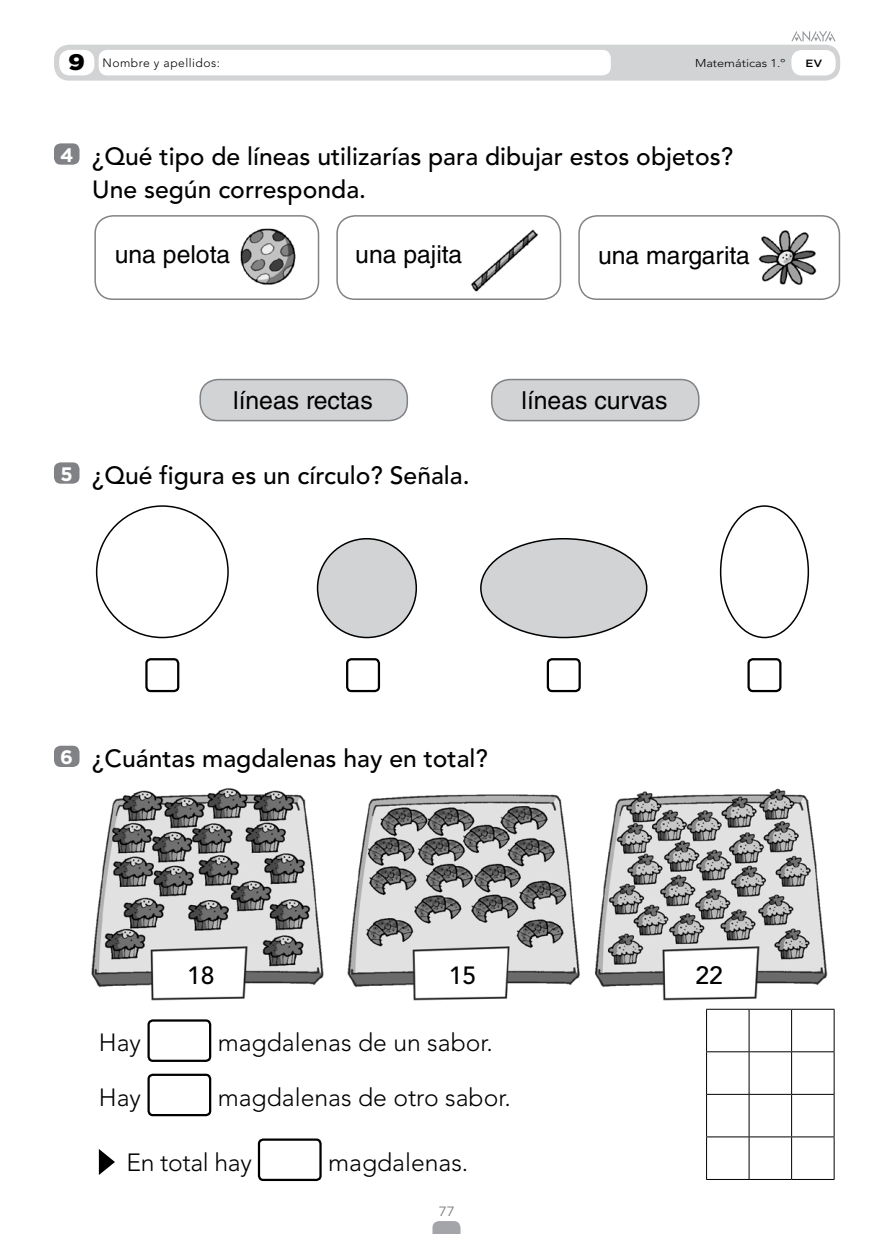
<style>
.page{position:relative;width:893px;height:1234px;background:#fff}
.page>*{position:absolute;margin:0;border:0;box-sizing:border-box;transform-origin:0 0}
.nuclTextoAct{font:500 24.75px/33px "Avenir LT Std";color:#000}
.t1{font:300 24.75px "Avenir LT Std";color:#000}
.nuclTexto{font:24.75px "Helvetica LT Std";color:#000}
.nuclNumPequeno{font:900 22.5px "Gotham";color:#000;scale:1.13 1}
.t2{font:700 19.5px "Gotham";color:#fff}
.t3{font:13.5px "Gotham";color:#808285}
.nuclTextoNombreP{font:300 12px "Avenir LT Std";letter-spacing:.04em;color:#000}
.nuclTextoAsignaturaP{font:300 11.25px "Avenir LT Std";color:#000;scale:1.13 1}
.nuclEvalP{font:500 10.5px "Gotham";color:#000;scale:1.13 1}
</style>
<div class="page">
<svg style="left:432px;top:1221px;width:28px;height:12px"></svg>
<img style="left:91px;top:788px;width:744px;height:221px">
<div style="left:54px;top:143px;width:26px;height:22px;background:#808285;border-radius:7px"></div>
<div style="left:54px;top:462px;width:26px;height:21px;background:#808285;border-radius:7px"></div>
<div style="left:54px;top:745px;width:26px;height:21px;background:#808285;border-radius:7px"></div>
<div style="left:54px;top:45px;width:786px;height:36px;background:#d1d3d4;border-radius:15px"></div>
<div style="left:791px;top:50px;width:45px;height:25px;background:#fff;border-radius:10px"></div>
<div style="left:99px;top:50px;width:512px;height:25px;background:#fff;border-radius:9px"></div>
<div style="left:59px;top:50px;width:35px;height:25px;background:#fff;border-radius:10px"></div>
<svg style="left:791px;top:31px;width:45px;height:10px"></svg>
<img style="left:240px;top:228px;width:56px;height:57px">
<div style="left:94px;top:215px;width:225px;height:85px;border:2px solid #808285;border-radius:18px"></div>
<div style="left:200px;top:379px;width:207px;height:41px;background:#d1d3d4;border-radius:18px"></div>
<div style="left:199px;top:379px;width:209px;height:42px;border:2px solid #808285;border-radius:18px"></div>
<div style="left:492px;top:379px;width:207px;height:41px;background:#d1d3d4;border-radius:18px"></div>
<div style="left:491px;top:379px;width:208px;height:42px;border:2px solid #808285;border-radius:18px"></div>
<img style="left:471px;top:229px;width:67px;height:63px">
<div style="left:336px;top:215px;width:225px;height:85px;border:2px solid #808285;border-radius:18px"></div>
<img style="left:758px;top:230px;width:59px;height:55px">
<div style="left:578px;top:215px;width:262px;height:85px;border:2px solid #808285;border-radius:18px"></div>
<div style="left:147px;top:1019px;width:64px;height:42px;border:2px solid #000;border-radius:4px"></div>
<div style="left:147px;top:1073px;width:64px;height:42px;border:2px solid #000;border-radius:4px"></div>
<svg style="left:99px;top:1149px;width:16px;height:25px"></svg>
<div style="left:258px;top:1138px;width:64px;height:42px;border:2px solid #000;border-radius:4px"></div>
<hr style="left:706px;top:1008px;width:43px;height:1px;background:#000">
<hr style="left:706px;top:1009px;width:1px;height:42px;background:#000">
<hr style="left:749px;top:1008px;width:43px;height:1px;background:#000">
<hr style="left:749px;top:1009px;width:1px;height:42px;background:#000">
<hr style="left:792px;top:1008px;width:42px;height:1px;background:#000">
<hr style="left:791px;top:1009px;width:1px;height:42px;background:#000">
<hr style="left:834px;top:1009px;width:1px;height:42px;background:#000">
<hr style="left:706px;top:1051px;width:43px;height:1px;background:#000">
<hr style="left:706px;top:1051px;width:1px;height:42px;background:#000">
<hr style="left:749px;top:1051px;width:43px;height:1px;background:#000">
<hr style="left:749px;top:1051px;width:1px;height:42px;background:#000">
<hr style="left:792px;top:1051px;width:42px;height:1px;background:#000">
<hr style="left:791px;top:1051px;width:1px;height:42px;background:#000">
<hr style="left:834px;top:1051px;width:1px;height:42px;background:#000">
<hr style="left:706px;top:1093px;width:43px;height:1px;background:#000">
<hr style="left:706px;top:1094px;width:1px;height:42px;background:#000">
<hr style="left:749px;top:1093px;width:43px;height:1px;background:#000">
<hr style="left:749px;top:1094px;width:1px;height:42px;background:#000">
<hr style="left:792px;top:1093px;width:42px;height:1px;background:#000">
<hr style="left:791px;top:1094px;width:1px;height:42px;background:#000">
<hr style="left:834px;top:1094px;width:1px;height:42px;background:#000">
<hr style="left:706px;top:1136px;width:43px;height:1px;background:#000">
<hr style="left:706px;top:1136px;width:1px;height:42px;background:#000">
<hr style="left:749px;top:1136px;width:43px;height:1px;background:#000">
<hr style="left:749px;top:1136px;width:1px;height:42px;background:#000">
<hr style="left:792px;top:1136px;width:42px;height:1px;background:#000">
<hr style="left:791px;top:1136px;width:1px;height:42px;background:#000">
<hr style="left:834px;top:1136px;width:1px;height:42px;background:#000">
<hr style="left:706px;top:1178px;width:43px;height:1px;background:#000">
<hr style="left:749px;top:1178px;width:43px;height:1px;background:#000">
<hr style="left:792px;top:1178px;width:42px;height:1px;background:#000">
<div style="left:145px;top:658px;width:34px;height:34px;border:2px solid #000;border-radius:4px"></div>
<div style="left:346px;top:658px;width:34px;height:34px;border:2px solid #000;border-radius:4px"></div>
<div style="left:547px;top:658px;width:34px;height:34px;border:2px solid #000;border-radius:4px"></div>
<div style="left:747px;top:658px;width:34px;height:34px;border:2px solid #000;border-radius:4px"></div>
<div style="left:720px;top:505px;width:89px;height:133px;border:2px solid #000;border-radius:50%"></div>
<div style="left:318px;top:538px;width:98px;height:99px;background:#d1d3d4;border-radius:50%"></div>
<div style="left:317px;top:538px;width:100px;height:100px;border:2px solid #000;border-radius:50%"></div>
<div style="left:481px;top:538px;width:166px;height:99px;background:#d1d3d4;border-radius:50%"></div>
<div style="left:480px;top:538px;width:167px;height:100px;border:2px solid #000;border-radius:50%"></div>
<p class="nuclNumPequeno" style="left:68px;top:47px;width:16px">9</p>
<p class="nuclTextoNombreP" style="left:103px;top:56px;width:119px">Nombre y apellidos:</p>
<p class="nuclTextoAsignaturaP" style="left:695px;top:56px;width:82px">Matemáticas 1.º</p>
<p class="nuclEvalP" style="left:805px;top:57px;width:16px">EV</p>
<p class="t2" style="left:60px;top:142px;width:15px">4</p>
<p class="nuclTextoAct" style="left:92px;top:140px;width:642px">¿Qué tipo de líneas utilizarías para dibujar estos objetos?<br>Une según corresponda.</p>
<p class="nuclTexto" style="left:115px;top:239px;width:117px">una pelota</p>
<p class="nuclTexto" style="left:355px;top:240px;width:109px">una pajita</p>
<p class="nuclTexto" style="left:598px;top:241px;width:153px">una margarita</p>
<p class="nuclTexto" style="left:233px;top:386px;width:141px">líneas rectas</p>
<p class="nuclTexto" style="left:521px;top:386px;width:147px">líneas curvas</p>
<p class="t2" style="left:61px;top:461px;width:14px">5</p>
<p class="nuclTextoAct" style="left:92px;top:459px;width:379px">¿Qué figura es un círculo? Señala.</p>
<p class="t2" style="left:60px;top:744px;width:14px">6</p>
<p class="nuclTextoAct" style="left:92px;top:742px;width:397px">¿Cuántas magdalenas hay en total?</p>
<p class="nuclTextoAct" style="left:187px;top:958px;width:29px">18</p>
<p class="nuclTextoAct" style="left:449px;top:958px;width:29px">15</p>
<p class="nuclTextoAct" style="left:695px;top:958px;width:29px">22</p>
<p class="t1" style="left:99px;top:1028px;width:44px">Hay</p>
<p class="t1" style="left:218px;top:1028px;width:277px">magdalenas de un sabor.</p>
<p class="t1" style="left:99px;top:1082px;width:44px">Hay</p>
<p class="t1" style="left:218px;top:1082px;width:295px">magdalenas de otro sabor.</p>
<p class="t1" style="left:127px;top:1147px;width:127px">En total hay</p>
<p class="t1" style="left:328px;top:1147px;width:142px">magdalenas.</p>
<p class="t3" style="left:438px;top:1202px;width:18px">77</p>
</div>
